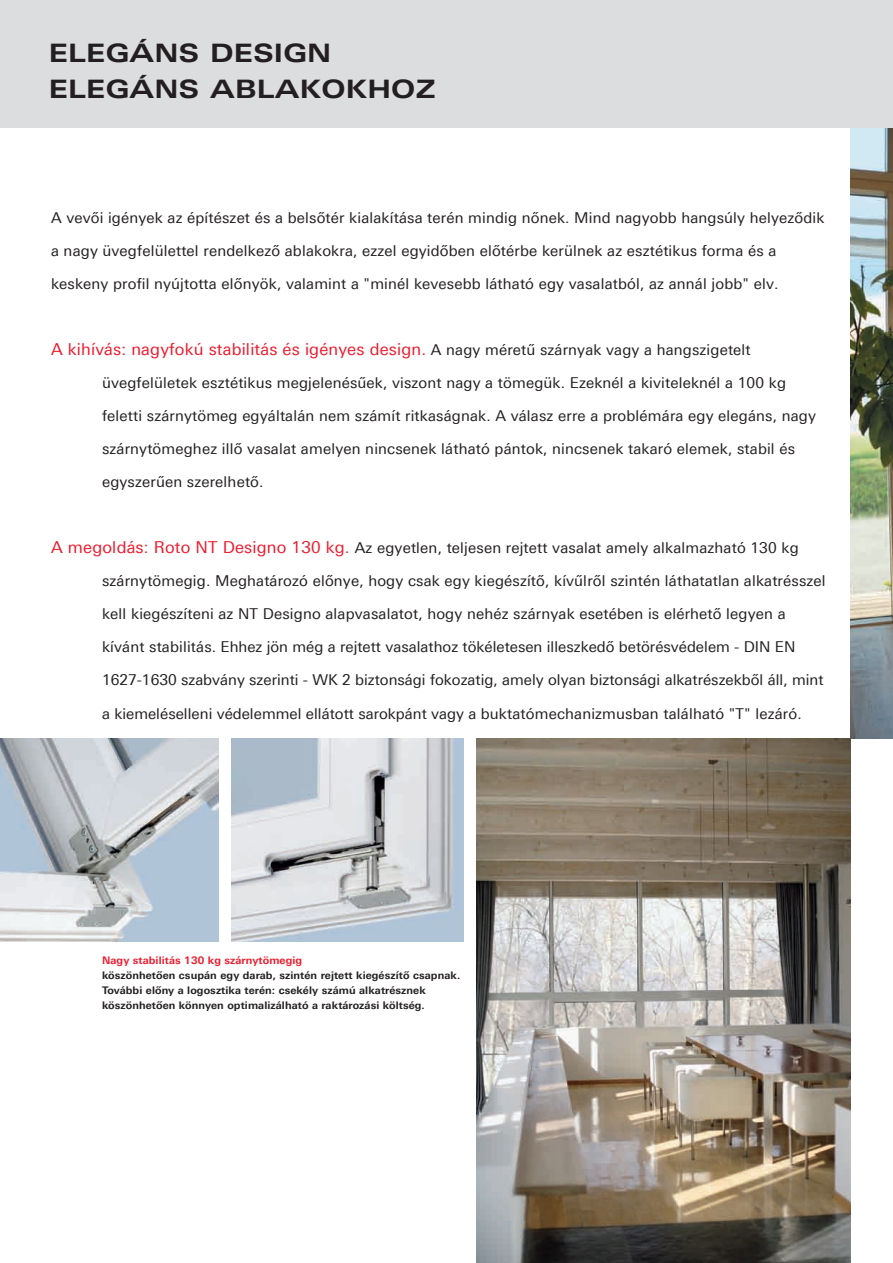
<style>
.page{position:relative;width:893px;height:1263px;background:#fff}
.page>*{position:absolute;margin:0;border:0;box-sizing:border-box;transform-origin:0 0}
.t1{font:700 25.5px/36px "LT Univers CE Extd";letter-spacing:.01em;color:#231f20}
.t2{font:16.5px "LT Univers CE Basic";letter-spacing:.01em;color:#ee1b2d}
.t3{font:15px "LT Univers CE Basic";letter-spacing:.01em;color:#231f20}
.t4{font:700 10.5px/15px "LT Univers CE Basic";letter-spacing:.01em;color:#231f20}
.t5{font:700 10.5px "LT Univers CE Basic";letter-spacing:.01em;color:#ee1b2d}
.s1{font-size:15px;color:#231f20}
.s2{font-size:16.5px;color:#ee1b2d}
</style>
<div class="page">
<img style="left:850px;top:128px;width:43px;height:610px">
<div style="left:0;top:0;width:893px;height:128px;background:#dcdddf"></div>
<img style="left:476px;top:738px;width:374px;height:525px">
<img style="left:0;top:738px;width:218px;height:203px">
<img style="left:232px;top:738px;width:231px;height:203px">
<h1 class="t1" style="left:49px;top:36px;width:388px">ELEGÁNS DESIGN<br>ELEGÁNS ABLAKOKHOZ</h1>
<p class="t3" style="left:51px;top:209px;width:775px">A vevői igények az építészet és a belsőtér kialakítása terén mindig nőnek. Mind nagyobb hangsúly helyeződik</p>
<p class="t3" style="left:51px;top:242px;width:727px">a nagy üvegfelülettel rendelkező ablakokra, ezzel egyidőben előtérbe kerülnek az esztétikus forma és a</p>
<p class="t3" style="left:51px;top:275px;width:729px">keskeny profil nyújtotta előnyök, valamint a "minél kevesebb látható egy vasalatból, az annál jobb" elv.</p>
<p class="t2" style="left:51px;top:340px;width:701px">A kihívás: nagyfokú stabilitás és igényes design. <span class="s1">A nagy méretű szárnyak vagy a hangszigetelt</span></p>
<p class="t3" style="left:102px;top:374px;width:685px">üvegfelületek esztétikus megjelenésűek, viszont nagy a tömegük. Ezeknél a kiviteleknél a 100 kg</p>
<p class="t3" style="left:102px;top:407px;width:715px">feletti szárnytömeg egyáltalán nem számít ritkaságnak. A válasz erre a problémára egy elegáns, nagy</p>
<p class="t3" style="left:102px;top:440px;width:695px">szárnytömeghez illő vasalat amelyen nincsenek látható pántok, nincsenek takaró elemek, stabil és</p>
<p class="t3" style="left:102px;top:473px;width:163px">egyszerűen szerelhető.</p>
<p class="t3" style="left:51px;top:539px;width:749px"><span class="s2">A megoldás: Roto NT Designo 130 kg.</span> Az egyetlen, teljesen rejtett vasalat amely alkalmazható 130 kg</p>
<p class="t3" style="left:102px;top:572px;width:725px">szárnytömegig. Meghatározó előnye, hogy csak egy kiegészítő, kívűlről szintén láthatatlan alkatrésszel</p>
<p class="t3" style="left:102px;top:605px;width:685px">kell kiegészíteni az NT Designo alapvasalatot, hogy nehéz szárnyak esetében is elérhető legyen a</p>
<p class="t3" style="left:102px;top:638px;width:695px">kívánt stabilitás. Ehhez jön még a rejtett vasalathoz tökéletesen illeszkedő betörésvédelem - DIN EN</p>
<p class="t3" style="left:102px;top:671px;width:723px">1627-1630 szabvány szerinti - WK 2 biztonsági fokozatig, amely olyan biztonsági alkatrészekből áll, mint</p>
<p class="t3" style="left:102px;top:704px;width:701px">a kiemeléselleni védelemmel ellátott sarokpánt vagy a buktatómechanizmusban található "T" lezáró.</p>
<p class="t5" style="left:102px;top:954px;width:202px">Nagy stabilitás 130 kg szárnytömegig</p>
<p class="t4" style="left:102px;top:968px;width:360px">köszönhetően csupán egy darab, szintén rejtett kiegészítő csapnak.<br>További előny a logosztika terén: csekély számú alkatrésznek köszönhetően könnyen optimalizálható a raktározási költség.</p>
</div>
